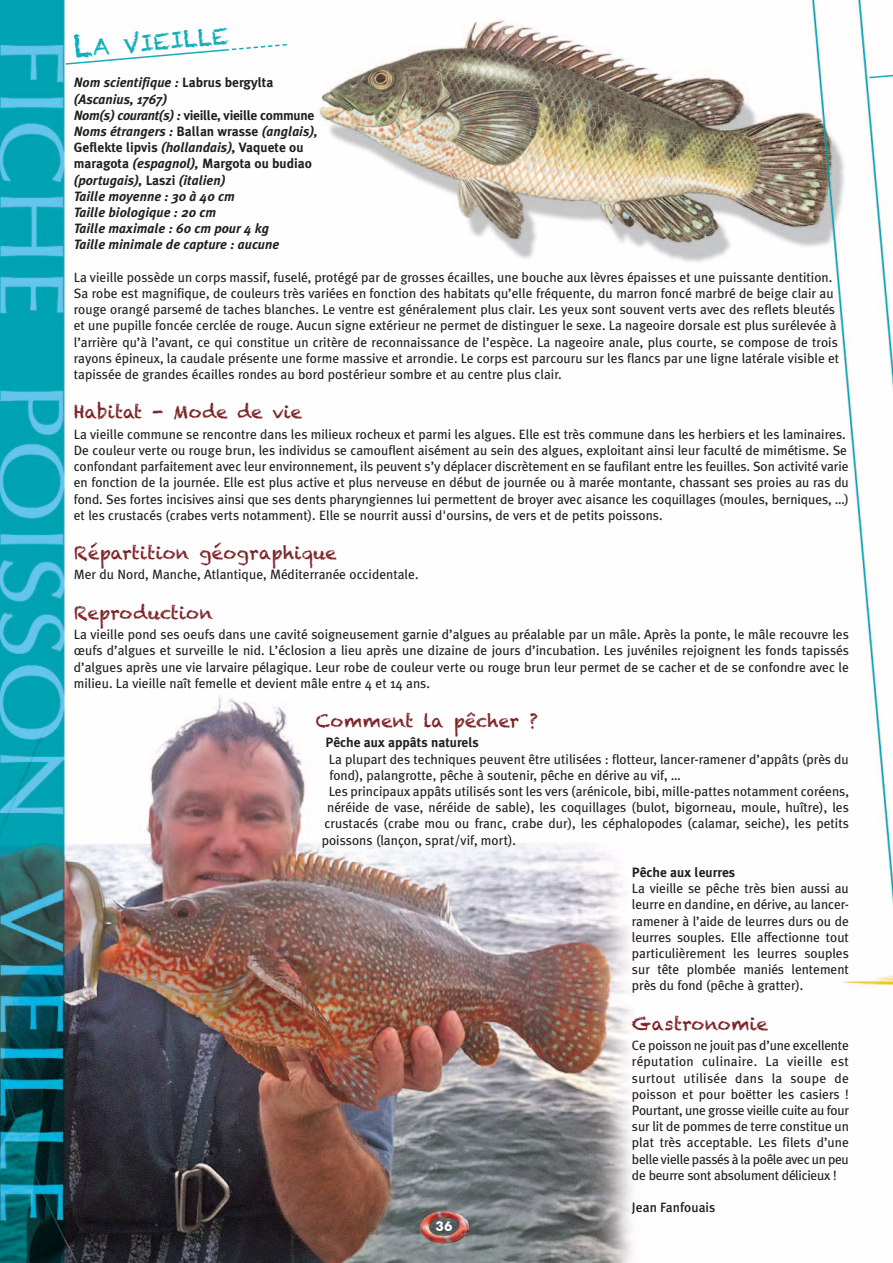
<style>
.page{position:relative;width:893px;height:1263px;background:#fff}
.page>*{position:absolute;margin:0;border:0;box-sizing:border-box;transform-origin:0 0}
.t1{font:22.5px "Chalkduster";color:#13aeba}
.t2{font:18px "Chalkduster";letter-spacing:.015em;color:#7c2326}
.t3{font:13.5px/16.2px "Meta Plus";color:#231f20;text-align:justify}
.t4{font:italic 700 13.5px/16.2px "Meta Plus";color:#231f20}
.t5{font:700 13.5px "Meta Plus";color:#231f20}
.t6{font:500 13.5px "Meta Plus";color:#231f20}
.t7{font:700 13.5px "Futura BT";color:#fff}
.s1{font-size:30px}
.s2{font-style:normal}
</style>
<div class="page">
<img style="left:0;top:0;width:893px;height:1263px">
<svg style="left:868px;top:46px;width:25px;height:33px"></svg>
<svg style="left:64px;top:43px;width:223px;height:23px"></svg>
<img style="left:419px;top:1211px;width:51px;height:33px">
<h1 class="t1" style="left:72px;top:35px;width:157px;rotate:-5deg"><span class="s1">L</span>a vieiLLe</h1>
<p class="t4" style="left:74px;top:75px;width:245px">Nom scientifique : <span class="s2">Labrus bergylta </span>(Ascanius, 1767)<br>Nom(s) courant(s) : <span class="s2">vieille, vieille commune </span>Noms étrangers : <span class="s2">Ballan wrasse</span> (anglais), <span class="s2">Geflekte lipvis</span> (hollandais), <span class="s2">Vaquete ou maragota</span> (espagnol), <span class="s2">Margota ou budiao </span>(portugais), <span class="s2">Laszi</span> (italien)<br>Taille moyenne : 30 à 40 cm<br>Taille biologique : 20 cm<br>Taille maximale : 60 cm pour 4 kg<br>Taille minimale de capture : aucune</p>
<p class="t3" style="left:74px;top:269px;width:767px;text-align:left">La vieille possède un corps massif, fuselé, protégé par de grosses écailles, une bouche aux lèvres épaisses et une puissante dentition.<br>Sa robe est magnifique, de couleurs très variées en fonction des habitats qu’elle fréquente, du marron foncé marbré de beige clair au rouge orangé parsemé de taches blanches. Le ventre est généralement plus clair. Les yeux sont souvent verts avec des reflets bleutés et une pupille foncée cerclée de rouge. Aucun signe extérieur ne permet de distinguer le sexe. La nageoire dorsale est plus surélevée à l’arrière qu’à l’avant, ce qui constitue un critère de reconnaissance de l’espèce. La nageoire anale, plus courte, se compose de trois rayons épineux, la caudale présente une forme massive et arrondie. Le corps est parcouru sur les flancs par une ligne latérale visible et tapissée de grandes écailles rondes au bord postérieur sombre et au centre plus clair.</p>
<h2 class="t2" style="left:74px;top:401px;width:230px">Habitat - mode de vie</h2>
<p class="t3" style="left:74px;top:426px;width:777px;text-align:left">La vieille commune se rencontre dans les milieux rocheux et parmi les algues. Elle est très commune dans les herbiers et les laminaires.<br>De couleur verte ou rouge brun, les individus se camouflent aisément au sein des algues, exploitant ainsi leur faculté de mimétisme. Se confondant parfaitement avec leur environnement, ils peuvent s’y déplacer discrètement en se faufilant entre les feuilles. Son activité varie en fonction de la journée. Elle est plus active et plus nerveuse en début de journée ou à marée montante, chassant ses proies au ras du fond. Ses fortes incisives ainsi que ses dents pharyngiennes lui permettent de broyer avec aisance les coquillages (moules, berniques, …) et les crustacés (crabes verts notamment). Elle se nourrit aussi d'oursins, de vers et de petits poissons.</p>
<h2 class="t2" style="left:74px;top:541px;width:264px">répartition géographique</h2>
<p class="t3" style="left:74px;top:567px;width:346px">Mer du Nord, Manche, Atlantique, Méditerranée occidentale.</p>
<h2 class="t2" style="left:74px;top:601px;width:141px">reproduction</h2>
<p class="t3" style="left:74px;top:626px;width:777px">La vieille pond ses oeufs dans une cavité soigneusement garnie d’algues au préalable par un mâle. Après la ponte, le mâle recouvre les œufs d’algues et surveille le nid. L’éclosion a lieu après une dizaine de jours d’incubation. Les juvéniles rejoignent les fonds tapissés d’algues après une vie larvaire pélagique. Leur robe de couleur verte ou rouge brun leur permet de se cacher et de se confondre avec le milieu. La vieille naît femelle et devient mâle entre 4 et 14 ans.</p>
<h2 class="t2" style="left:316px;top:709px;width:223px">Comment la pêcher ?</h2>
<p class="t5" style="left:326px;top:735px;width:155px">Pêche aux appâts naturels</p>
<p class="t3" style="left:329px;top:751px;width:521px">La plupart des techniques peuvent être utilisées : flotteur, lancer-ramener d’appâts (près du</p>
<p class="t3" style="left:329px;top:767px;width:353px">fond), palangrotte, pêche à soutenir, pêche en dérive au vif, …</p>
<p class="t3" style="left:329px;top:783px;width:521px">Les principaux appâts utilisés sont les vers (arénicole, bibi, mille-pattes notamment coréens,</p>
<p class="t3" style="left:327px;top:799px;width:523px">néréide de vase, néréide de sable), les coquillages (bulot, bigorneau, moule, huître), les</p>
<p class="t3" style="left:325px;top:816px;width:526px">crustacés (crabe mou ou franc, crabe dur), les céphalopodes (calamar, seiche), les petits</p>
<p class="t3" style="left:322px;top:832px;width:196px">poissons (lançon, sprat/vif, mort).</p>
<p class="t5" style="left:632px;top:864px;width:105px">Pêche aux leurres</p>
<p class="t3" style="left:632px;top:880px;width:219px">La vieille se pêche très bien aussi au leurre en dandine, en dérive, au lancer&shy;ramener à l’aide de leurres durs ou de leurres souples. Elle affectionne tout particulièrement les leurres souples sur tête plombée maniés lentement près du fond (pêche à gratter).</p>
<h2 class="t2" style="left:632px;top:1012px;width:138px">Gastronomie</h2>
<p class="t3" style="left:632px;top:1037px;width:219px">Ce poisson ne jouit pas d’une excellente réputation culinaire. La vieille est surtout utilisée dans la soupe de poisson et pour boëtter les casiers !<br>Pourtant, une grosse vieille cuite au four sur lit de pommes de terre constitue un plat très acceptable. Les filets d’une belle vielle passés à la poêle avec un peu de beurre sont absolument délicieux !</p>
<p class="t6" style="left:632px;top:1199px;width:85px">Jean Fanfouais</p>
<p class="t7" style="left:436px;top:1218px;width:18px">36</p>
</div>
